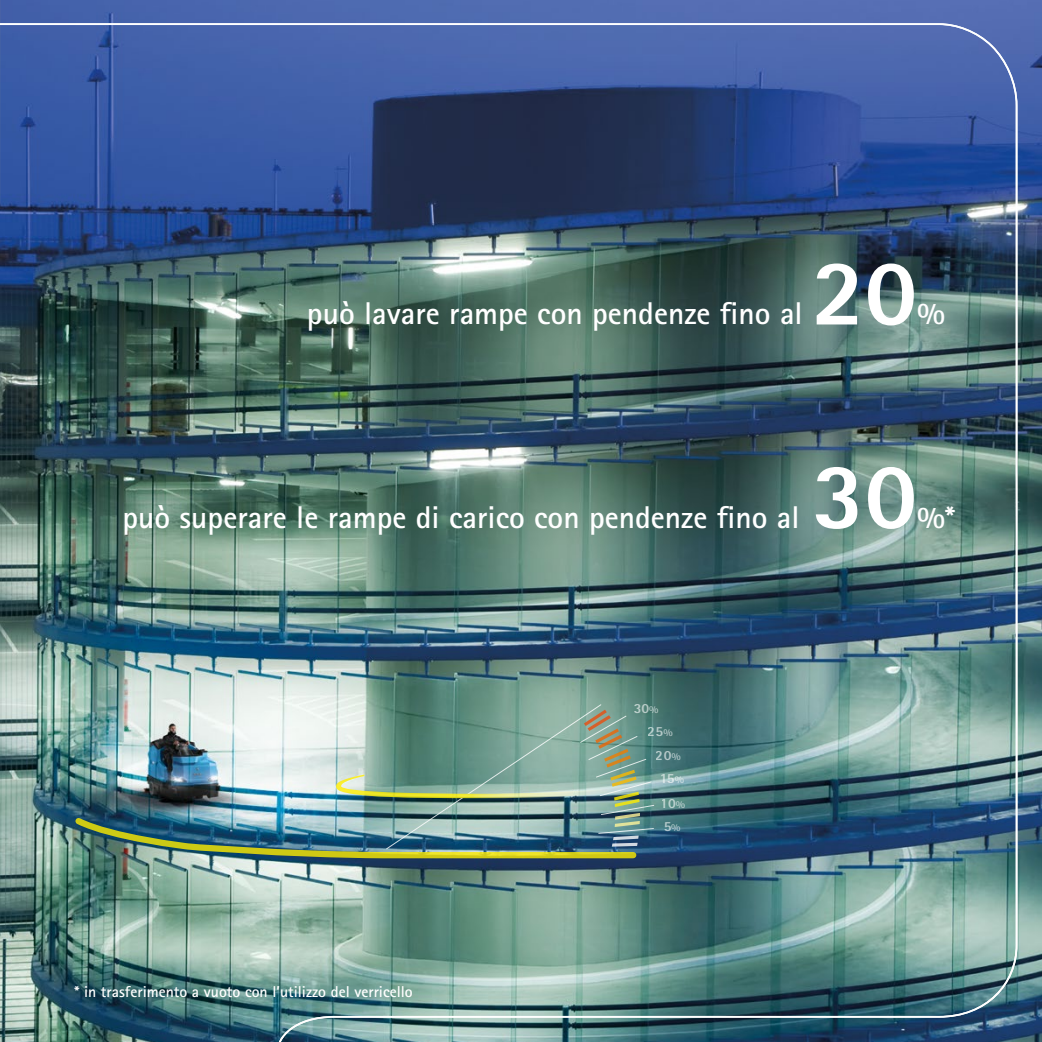
<style>
.page{position:relative;width:1042px;height:1042px;background:#fff}
.page>*{position:absolute;margin:0;border:0;box-sizing:border-box;transform-origin:0 0}
.t1{font:800 94.5px "Rotis Sans Serif";color:#fff}
.t2{font:700 31.5px "Rotis Sans Serif";color:#fff}
.t3{font:800 31.5px "Rotis Sans Serif";color:#fff}
.t4{font:700 15.75px "Rotis Sans Serif";color:#fff}
.t5{font:800 14px/24.5px "Rotis Sans Serif";color:#fff;text-align:center}
.s1{font-size:10.5px}
</style>
<div class="page">
<img style="left:0;top:0;width:1042px;height:1042px">
<p class="t2" style="left:307px;top:294px;width:497px">può lavare rampe con pendenze fino al</p>
<h1 class="t1" style="left:812px;top:232px;width:107px">20</h1>
<p class="t3" style="left:917px;top:294px;width:30px">%</p>
<p class="t2" style="left:122px;top:497px;width:679px">può superare le rampe di carico con pendenze fino al</p>
<h1 class="t1" style="left:812px;top:436px;width:107px">30</h1>
<p class="t3" style="left:917px;top:497px;width:39px">%*</p>
<p class="t4" style="left:74px;top:982px;width:340px">* in trasferimento a vuoto con l’utilizzo del verricello</p>
<p class="t5" style="left:633px;top:696px;width:26px">30<span class="s1">%</span></p>
<p class="t5" style="left:648px;top:719px;width:35px">25<span class="s1">%<br></span>20<span class="s1">%</span></p>
<p class="t5" style="left:659px;top:765px;width:26px">15<span class="s1">%</span></p>
<p class="t5" style="left:661px;top:790px;width:26px">10<span class="s1">%</span></p>
<p class="t5" style="left:663px;top:814px;width:19px">5<span class="s1">%</span></p>
</div>
